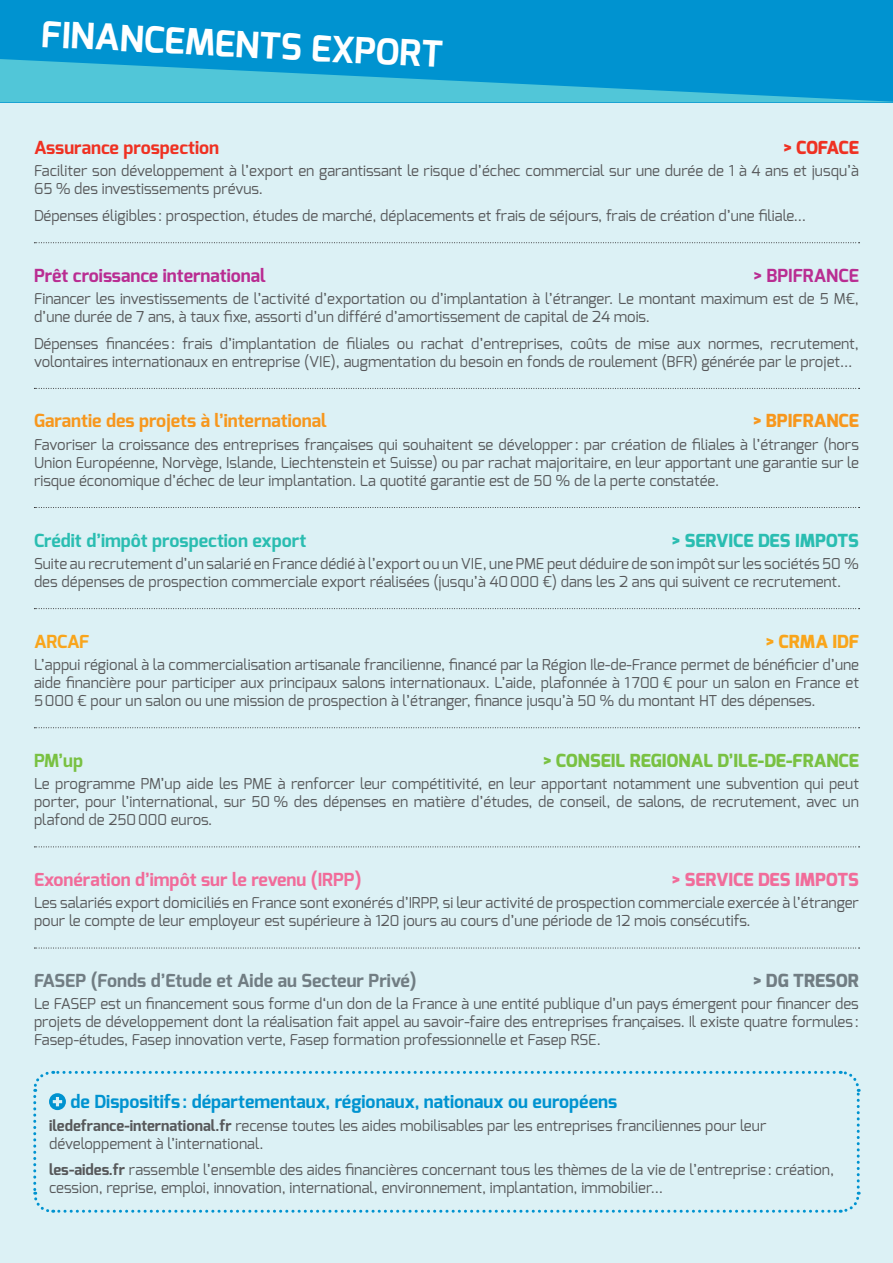
<style>
.page{position:relative;width:893px;height:1263px;background:#dcf1f5}
.page>*{position:absolute;margin:0;border:0;box-sizing:border-box;transform-origin:0 0}
.t1{font:700 36px "Exo";color:#fff}
.t2{font:700 18px "Exo";color:#0093d0}
.t3{font:700 18px "Exo";color:#717d83}
.t4{font:700 18px "Exo";color:#b92d92}
.t5{font:700 18px "Exo";color:#f16c9a}
.t6{font:700 18px "Exo";color:#f7971d}
.t7{font:800 18px "Exo";color:#79c142}
.t8{font:700 18px "Exo";color:#2abdb1}
.t9{font:700 18px "Exo";color:#ef3122}
.t10{font:800 18px "Exo";color:#2abdb1}
.t11{font:800 18px "Exo";color:#f16c9a}
.t12{font:800 18px "Exo";color:#f7971d}
.t13{font:800 18px "Exo";color:#717d83}
.t14{font:800 18px "Exo";color:#f9a51b}
.t15{font:800 18px "Exo";letter-spacing:-.02em;color:#ef3122}
.t16{font:700 18px "Exo";letter-spacing:-.01em;color:#f9a51b}
.t17{font:700 18px "Exo";color:#79c142}
.t18{font:15px/18px "Exo";color:#57585a}
.s1{font-weight:700}
</style>
<div class="page">
<div style="left:0;top:0;width:893px;height:103px;background:#0093d0"></div>
<svg style="left:34px;top:242px;width:826px;height:1px"></svg>
<svg style="left:34px;top:388px;width:826px;height:1px"></svg>
<svg style="left:34px;top:507px;width:826px;height:1px"></svg>
<svg style="left:34px;top:608px;width:826px;height:1px"></svg>
<svg style="left:34px;top:727px;width:826px;height:1px"></svg>
<svg style="left:34px;top:846px;width:826px;height:1px"></svg>
<svg style="left:34px;top:948px;width:826px;height:1px"></svg>
<svg style="left:33px;top:1070px;width:828px;height:143px"></svg>
<svg style="left:0;top:59px;width:893px;height:44px"></svg>
<h1 class="t1" style="left:43px;top:10px;width:403px;rotate:3deg">FINANCEMENTS EXPORT</h1>
<p class="t9" style="left:34px;top:136px;width:187px">Assurance prospection</p>
<p class="t15" style="left:784px;top:136px;width:77px">&gt; COFACE</p>
<p class="t18" style="left:34px;top:162px;width:826px">Faciliter son développement à l’export en garantissant le risque d’échec commercial sur une durée de 1 à 4 ans et jusqu’à<br>65 % des investissements prévus.</p>
<p class="t18" style="left:34px;top:206px;width:774px">Dépenses éligibles: prospection, études de marché, déplacements et frais de séjours, frais de création d’une filiale…</p>
<p class="t4" style="left:34px;top:264px;width:233px">Prêt croissance international</p>
<p class="t4" style="left:754px;top:264px;width:106px">&gt; BPIFRANCE</p>
<p class="t18" style="left:34px;top:289px;width:826px">Financer les investissements de l’activité d’exportation ou d’implantation à l’étranger. Le montant maximum est de 5 M€, d’une durée de 7 ans, à taux fixe, assorti d’un différé d’amortissement de capital de 24 mois.</p>
<p class="t18" style="left:34px;top:334px;width:826px">Dépenses financées: frais d’implantation de filiales ou rachat d’entreprises, coûts de mise aux normes, recrutement, volontaires internationaux en entreprise (VIE), augmentation du besoin en fonds de roulement (BFR) générée par le projet…</p>
<p class="t6" style="left:34px;top:409px;width:294px">Garantie des projets à l’international</p>
<p class="t12" style="left:753px;top:409px;width:107px">&gt; BPIFRANCE</p>
<p class="t18" style="left:34px;top:435px;width:826px;text-align:justify">Favoriser la croissance des entreprises françaises qui souhaitent se développer : par création de filiales à l’étranger (hors Union Européenne, Norvège, Islande, Liechtenstein et Suisse) ou par rachat majoritaire, en leur apportant une garantie sur le risque économique d’échec de leur implantation. La quotité garantie est de 50 % de la perte constatée.</p>
<p class="t8" style="left:34px;top:528px;width:274px">Crédit d’impôt prospection export</p>
<p class="t10" style="left:672px;top:528px;width:188px">&gt; SERVICE DES IMPOTS</p>
<p class="t18" style="left:34px;top:554px;width:826px">Suite au recrutement d’un salarié en France dédié à l’export ou un VIE, une PME peut déduire de son impôt sur les sociétés 50 % des dépenses de prospection commerciale export réalisées (jusqu’à 40000 €) dans les 2 ans qui suivent ce recrutement.</p>
<p class="t16" style="left:34px;top:630px;width:57px">ARCAF</p>
<p class="t14" style="left:766px;top:630px;width:94px">&gt; CRMA IDF</p>
<p class="t18" style="left:34px;top:655px;width:826px;text-align:justify">L’appui régional à la commercialisation artisanale francilienne, financé par la Région Ile-de-France permet de bénéficier d’une aide financière pour participer aux principaux salons internationaux. L’aide, plafonnée à 1700 € pour un salon en France et 5000 € pour un salon ou une mission de prospection à l’étranger, finance jusqu’à 50 % du montant HT des dépenses.</p>
<p class="t17" style="left:34px;top:749px;width:51px">PM’up</p>
<p class="t7" style="left:543px;top:749px;width:317px">&gt; CONSEIL REGIONAL D’ILE-DE-FRANCE</p>
<p class="t18" style="left:34px;top:774px;width:826px;text-align:justify">Le programme PM’up aide les PME à renforcer leur compétitivité, en leur apportant notamment une subvention qui peut porter, pour l’international, sur 50 % des dépenses en matière d’études, de conseil, de salons, de recrutement, avec un plafond de 250000 euros.</p>
<p class="t5" style="left:34px;top:868px;width:329px">Exonération d’impôt sur le revenu (IRPP)</p>
<p class="t11" style="left:672px;top:868px;width:188px">&gt; SERVICE DES IMPOTS</p>
<p class="t18" style="left:34px;top:894px;width:826px">Les salariés export domiciliés en France sont exonérés d’IRPP, si leur activité de prospection commerciale exercée à l’étranger pour le compte de leur employeur est supérieure à 120 jours au cours d’une période de 12 mois consécutifs.</p>
<p class="t3" style="left:34px;top:969px;width:384px">FASEP (Fonds d’Etude et Aide au Secteur Privé)</p>
<p class="t13" style="left:753px;top:969px;width:107px">&gt; DG TRESOR</p>
<p class="t18" style="left:34px;top:995px;width:826px;text-align:justify">Le FASEP est un financement sous forme d‘un don de la France à une entité publique d’un pays émergent pour financer des projets de développement dont la réalisation fait appel au savoir-faire des entreprises françaises. Il existe quatre formules:<br>Fasep-études, Fasep innovation verte, Fasep formation professionnelle et Fasep RSE.</p>
<p class="t2" style="left:70px;top:1090px;width:548px">de Dispositifs: départementaux, régionaux, nationaux ou européens</p>
<p class="t18" style="left:49px;top:1116px;width:719px"><span class="s1">iledefrance-international.fr</span> recense toutes les aides mobilisables par les entreprises franciliennes pour leur développement à l’international.</p>
<p class="t18" style="left:49px;top:1161px;width:787px"><span class="s1">les-aides.fr</span> rassemble l’ensemble des aides financières concernant tous les thèmes de la vie de l’entreprise: création, cession, reprise, emploi, innovation, international, environnement, implantation, immobilier…</p>
</div>
